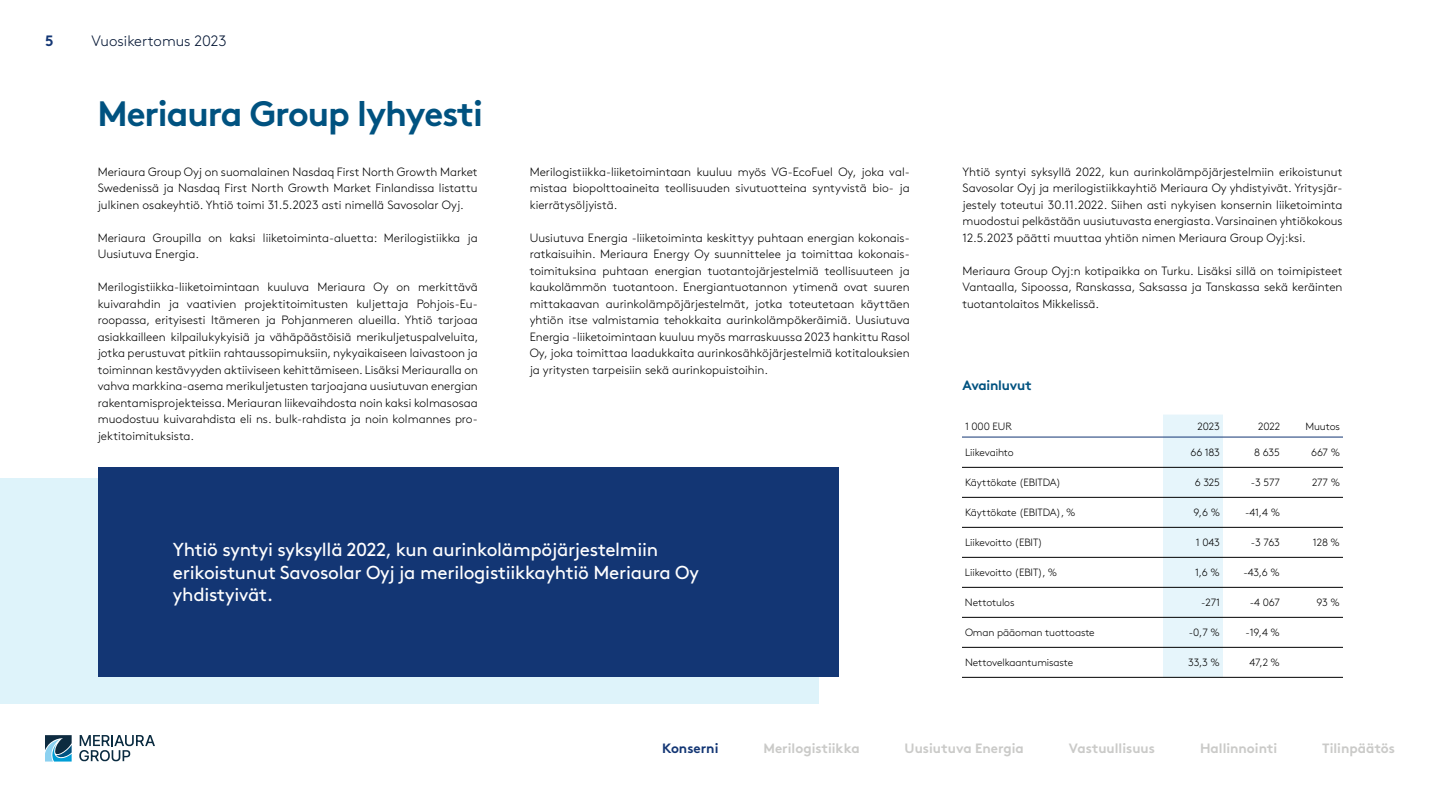
<style>
.page{position:relative;width:1440px;height:810px;background:#fff}
.page>*{position:absolute;margin:0;border:0;box-sizing:border-box;transform-origin:0 0}
.Otsikko_H1{font:700 35.25px "Brown";letter-spacing:-.03em;color:#005280}
.Lainaus{font:18.75px/22.5px "Brown Regular Alt";letter-spacing:-.015em;color:#fff}
.t1{font:300 15px "Brown";color:#031533}
.t2{font:700 15px "Brown";color:#133674}
.t3{font:700 13.5px "Brown";color:#cacac8}
.Otsikko_H3{font:700 13.5px "Brown";letter-spacing:-.015em;color:#005280}
.t4{font:700 13.5px "Brown";color:#133674}
.Leipäteksti{font:300 12px/16.5px "Brown";color:#000;text-align:justify}
.Taulukko_perustyyli{font:300 10.5px "Brown";letter-spacing:-.01em;color:#000}
</style>
<div class="page">
<svg style="left:79px;top:735px;width:76px;height:27px"></svg>
<svg style="left:45px;top:735px;width:27px;height:27px"></svg>
<div style="left:0;top:478px;width:819px;height:225px;background:#def3fa"></div>
<div style="left:98px;top:467px;width:740px;height:209px;background:#133674"></div>
<div style="left:1163px;top:415px;width:60px;height:262px;background:#e6f5fb"></div>
<hr style="left:962px;top:437px;width:201px;height:1px;background:#133674">
<hr style="left:1163px;top:437px;width:60px;height:1px;background:#133674">
<hr style="left:1223px;top:437px;width:60px;height:1px;background:#133674">
<hr style="left:1283px;top:437px;width:60px;height:1px;background:#133674">
<hr style="left:962px;top:467px;width:201px;height:1px;background:#000">
<hr style="left:1163px;top:467px;width:60px;height:1px;background:#000">
<hr style="left:1223px;top:467px;width:60px;height:1px;background:#000">
<hr style="left:1283px;top:467px;width:60px;height:1px;background:#000">
<hr style="left:962px;top:497px;width:201px;height:1px;background:#000">
<hr style="left:1163px;top:497px;width:60px;height:1px;background:#000">
<hr style="left:1223px;top:497px;width:60px;height:1px;background:#000">
<hr style="left:1283px;top:497px;width:60px;height:1px;background:#000">
<hr style="left:962px;top:527px;width:201px;height:1px;background:#000">
<hr style="left:1163px;top:527px;width:60px;height:1px;background:#000">
<hr style="left:1223px;top:527px;width:60px;height:1px;background:#000">
<hr style="left:1283px;top:527px;width:60px;height:1px;background:#000">
<hr style="left:962px;top:557px;width:201px;height:1px;background:#000">
<hr style="left:1163px;top:557px;width:60px;height:1px;background:#000">
<hr style="left:1223px;top:557px;width:60px;height:1px;background:#000">
<hr style="left:1283px;top:557px;width:60px;height:1px;background:#000">
<hr style="left:962px;top:587px;width:201px;height:1px;background:#000">
<hr style="left:1163px;top:587px;width:60px;height:1px;background:#000">
<hr style="left:1223px;top:587px;width:60px;height:1px;background:#000">
<hr style="left:1283px;top:587px;width:60px;height:1px;background:#000">
<hr style="left:962px;top:617px;width:201px;height:1px;background:#000">
<hr style="left:1163px;top:617px;width:60px;height:1px;background:#000">
<hr style="left:1223px;top:617px;width:60px;height:1px;background:#000">
<hr style="left:1283px;top:617px;width:60px;height:1px;background:#000">
<hr style="left:962px;top:647px;width:201px;height:1px;background:#000">
<hr style="left:1163px;top:647px;width:60px;height:1px;background:#000">
<hr style="left:1223px;top:647px;width:60px;height:1px;background:#000">
<hr style="left:1283px;top:647px;width:60px;height:1px;background:#000">
<hr style="left:962px;top:677px;width:201px;height:1px;background:#000">
<hr style="left:1163px;top:677px;width:60px;height:1px;background:#000">
<hr style="left:1223px;top:677px;width:60px;height:1px;background:#000">
<hr style="left:1283px;top:677px;width:60px;height:1px;background:#000">
<p class="t2" style="left:45px;top:28px;width:10px">5</p>
<p class="t1" style="left:92px;top:29px;width:137px">Vuosikertomus 2023</p>
<p class="Otsikko_H1" style="left:97px;top:85px;width:387px">Meriaura Group lyhyesti</p>
<p class="Leipäteksti" style="left:98px;top:162px;width:382px">Meriaura Group Oyj on suomalainen Nasdaq First North Growth Market Swedenissä ja Nasdaq First North Growth Market Finlandissa listattu julkinen osakeyhtiö. Yhtiö toimi 31.5.2023 asti nimellä Savosolar Oyj.</p>
<p class="Leipäteksti" style="left:98px;top:228px;width:382px">Meriaura Groupilla on kaksi liiketoiminta-aluetta: Merilogistiikka ja<br>Uusiutuva Energia.</p>
<p class="Leipäteksti" style="left:98px;top:278px;width:382px">Merilogistiikka-liiketoimintaan kuuluva Meriaura Oy on merkittävä kuivarahdin ja vaativien projektitoimitusten kuljettaja Pohjois-Eu&shy;roopassa, erityisesti Itämeren ja Pohjanmeren alueilla. Yhtiö tarjoaa asiakkailleen kilpailukykyisiä ja vähäpäästöisiä merikuljetuspalveluita, jotka perustuvat pitkiin rahtaussopimuksiin, nykyaikaiseen laivastoon ja toiminnan kestävyyden aktiiviseen kehittämiseen. Lisäksi Meriauralla on vahva markkina-asema merikuljetusten tarjoajana uusiutuvan energian rakentamisprojekteissa. Meriauran liikevaihdosta noin kaksi kolmasosaa muodostuu kuivarahdista eli ns. bulk-rahdista ja noin kolmannes pro&shy;jektitoimituksista.</p>
<p class="Leipäteksti" style="left:530px;top:162px;width:382px">Merilogistiikka-liiketoimintaan kuuluu myös VG-EcoFuel Oy, joka val&shy;mistaa biopolttoaineita teollisuuden sivutuotteina syntyvistä bio- ja kierrätysöljyistä.</p>
<p class="Leipäteksti" style="left:530px;top:228px;width:382px">Uusiutuva Energia -liiketoiminta keskittyy puhtaan energian kokonais&shy;ratkaisuihin. Meriaura Energy Oy suunnittelee ja toimittaa kokonais&shy;toimituksina puhtaan energian tuotantojärjestelmiä teollisuuteen ja kaukolämmön tuotantoon. Energiantuotannon ytimenä ovat suuren mittakaavan aurinkolämpöjärjestelmät, jotka toteutetaan käyttäen yhtiön itse valmistamia tehokkaita aurinkolämpökeräimiä. Uusiutuva Energia -liiketoimintaan kuuluu myös marraskuussa 2023 hankittu Rasol Oy, joka toimittaa laadukkaita aurinkosähköjärjestelmiä kotitalouksien ja yritysten tarpeisiin sekä aurinkopuistoihin.</p>
<p class="Lainaus" style="left:173px;top:537px;width:528px">Yhtiö syntyi syksyllä 2022, kun aurinkolämpöjärjestelmiin erikoistunut Savosolar Oyj ja merilogistiikkayhtiö Meriaura Oy yhdistyivät.</p>
<p class="Leipäteksti" style="left:963px;top:162px;width:382px">Yhtiö syntyi syksyllä 2022, kun aurinkolämpöjärjestelmiin erikoistunut Savosolar Oyj ja merilogistiikkayhtiö Meriaura Oy yhdistyivät. Yritysjär&shy;jestely toteutui 30.11.2022. Siihen asti nykyisen konsernin liiketoiminta muodostui pelkästään uusiutuvasta energiasta. Varsinainen yhtiökokous 12.5.2023 päätti muuttaa yhtiön nimen Meriaura Group Oyj:ksi.</p>
<p class="Leipäteksti" style="left:963px;top:261px;width:382px">Meriaura Group Oyj:n kotipaikka on Turku. Lisäksi sillä on toimipisteet Vantaalla, Sipoossa, Ranskassa, Saksassa ja Tanskassa sekä keräinten tuotantolaitos Mikkelissä.</p>
<p class="Otsikko_H3" style="left:962px;top:374px;width:71px">Avainluvut</p>
<p class="Taulukko_perustyyli" style="left:965px;top:418px;width:48px">1 000 EUR</p>
<p class="Taulukko_perustyyli" style="left:1198px;top:418px;width:24px">2023</p>
<p class="Taulukko_perustyyli" style="left:1258px;top:418px;width:24px">2022</p>
<p class="Taulukko_perustyyli" style="left:1305px;top:418px;width:36px">Muutos</p>
<p class="Taulukko_perustyyli" style="left:965px;top:445px;width:50px">Liikevaihto</p>
<p class="Taulukko_perustyyli" style="left:1191px;top:445px;width:31px">66 183</p>
<p class="Taulukko_perustyyli" style="left:1254px;top:445px;width:27px">8 635</p>
<p class="Taulukko_perustyyli" style="left:1311px;top:445px;width:30px">667 %</p>
<p class="Taulukko_perustyyli" style="left:965px;top:475px;width:98px">Käyttökate (EBITDA)</p>
<p class="Taulukko_perustyyli" style="left:1195px;top:475px;width:27px">6 325</p>
<p class="Taulukko_perustyyli" style="left:1251px;top:475px;width:31px">-3 577</p>
<p class="Taulukko_perustyyli" style="left:1312px;top:475px;width:30px">277 %</p>
<p class="Taulukko_perustyyli" style="left:965px;top:505px;width:112px">Käyttökate (EBITDA), %</p>
<p class="Taulukko_perustyyli" style="left:1194px;top:505px;width:28px">9,6 %</p>
<p class="Taulukko_perustyyli" style="left:1245px;top:505px;width:36px">-41,4 %</p>
<p class="Taulukko_perustyyli" style="left:965px;top:535px;width:79px">Liikevoitto (EBIT)</p>
<p class="Taulukko_perustyyli" style="left:1196px;top:535px;width:26px">1 043</p>
<p class="Taulukko_perustyyli" style="left:1251px;top:535px;width:31px">-3 763</p>
<p class="Taulukko_perustyyli" style="left:1313px;top:535px;width:29px">128 %</p>
<p class="Taulukko_perustyyli" style="left:965px;top:565px;width:94px">Liikevoitto (EBIT), %</p>
<p class="Taulukko_perustyyli" style="left:1195px;top:565px;width:26px">1,6 %</p>
<p class="Taulukko_perustyyli" style="left:1243px;top:565px;width:38px">-43,6 %</p>
<p class="Taulukko_perustyyli" style="left:965px;top:595px;width:51px">Nettotulos</p>
<p class="Taulukko_perustyyli" style="left:1201px;top:595px;width:20px">-271</p>
<p class="Taulukko_perustyyli" style="left:1250px;top:595px;width:32px">-4 067</p>
<p class="Taulukko_perustyyli" style="left:1317px;top:595px;width:25px">93 %</p>
<p class="Taulukko_perustyyli" style="left:965px;top:625px;width:131px">Oman pääoman tuottoaste</p>
<p class="Taulukko_perustyyli" style="left:1189px;top:625px;width:33px">-0,7 %</p>
<p class="Taulukko_perustyyli" style="left:1245px;top:625px;width:36px">-19,4 %</p>
<p class="Taulukko_perustyyli" style="left:965px;top:655px;width:110px">Nettovelkaantumisaste</p>
<p class="Taulukko_perustyyli" style="left:1188px;top:655px;width:33px">33,3 %</p>
<p class="Taulukko_perustyyli" style="left:1249px;top:655px;width:32px">47,2 %</p>
<p class="t4" style="left:662px;top:737px;width:58px">Konserni</p>
<p class="t3" style="left:763px;top:737px;width:98px">Merilogistiikka</p>
<p class="t3" style="left:905px;top:737px;width:121px">Uusiutuva Energia</p>
<p class="t3" style="left:1069px;top:737px;width:88px">Vastuullisuus</p>
<p class="t3" style="left:1200px;top:737px;width:79px">Hallinnointi</p>
<p class="t3" style="left:1322px;top:737px;width:74px">Tilinpäätös</p>
</div>
